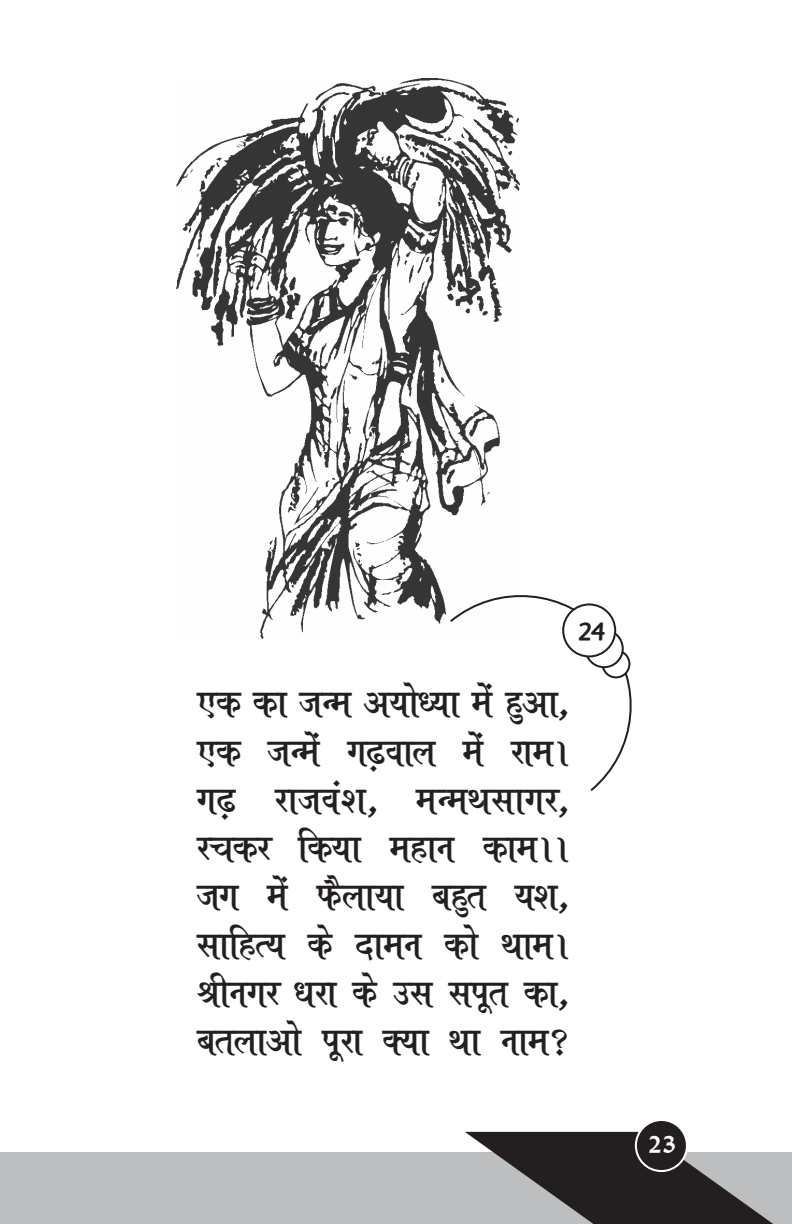
<style>
.page{position:relative;width:792px;height:1224px;background:#fff}
.page>*{position:absolute;margin:0;border:0;box-sizing:border-box;transform-origin:0 0}
.t1{font:700 44px/48.2px "AA Tripti";color:#231f20;text-align:justify}
.t2{font:700 36px "AA Tripti";color:#231f20}
.t3{font:700 32px "AA Text";color:#fff}
</style>
<div class="page">
<img style="left:177px;top:79px;width:343px;height:560px">
<svg style="left:448px;top:583px;width:184px;height:208px"></svg>
<svg style="left:602px;top:650px;width:28px;height:28px"></svg>
<svg style="left:585px;top:629px;width:39px;height:39px"></svg>
<div style="left:562px;top:603px;width:54px;height:54px;background:#fff;border:2px solid #231f20;border-radius:50%"></div>
<div style="left:2px;top:1152px;width:790px;height:72px;background:#bcbec0"></div>
<svg style="left:465px;top:1132px;width:308px;height:92px"></svg>
<div style="left:635px;top:1119px;width:53px;height:53px;background:#231f20;border:2px solid #fff;border-radius:50%"></div>
<hr style="left:0;top:1152px;width:2px;height:72px;background:#bcbec0">
<p class="t2" style="left:579px;top:617px;width:27px">24</p>
<p class="t1" style="left:197px;top:684px;width:373px">,d dk tUe v;ks/;k esa gqvk] ,d tUesa x&lt;+oky esa jkeA x&lt;+ jktoa'k] eUeFklkxj] jpdj fd;k egku dkeAA tx esa QSyk;k cgqr ;'k] lkfgR; ds nkeu dks FkkeA Jhuxj /kjk ds ml liwr dk] crykvks iwjk D;k Fkk uke\</p>
<p class="t3" style="left:648px;top:1123px;width:30px">23</p>
</div>
